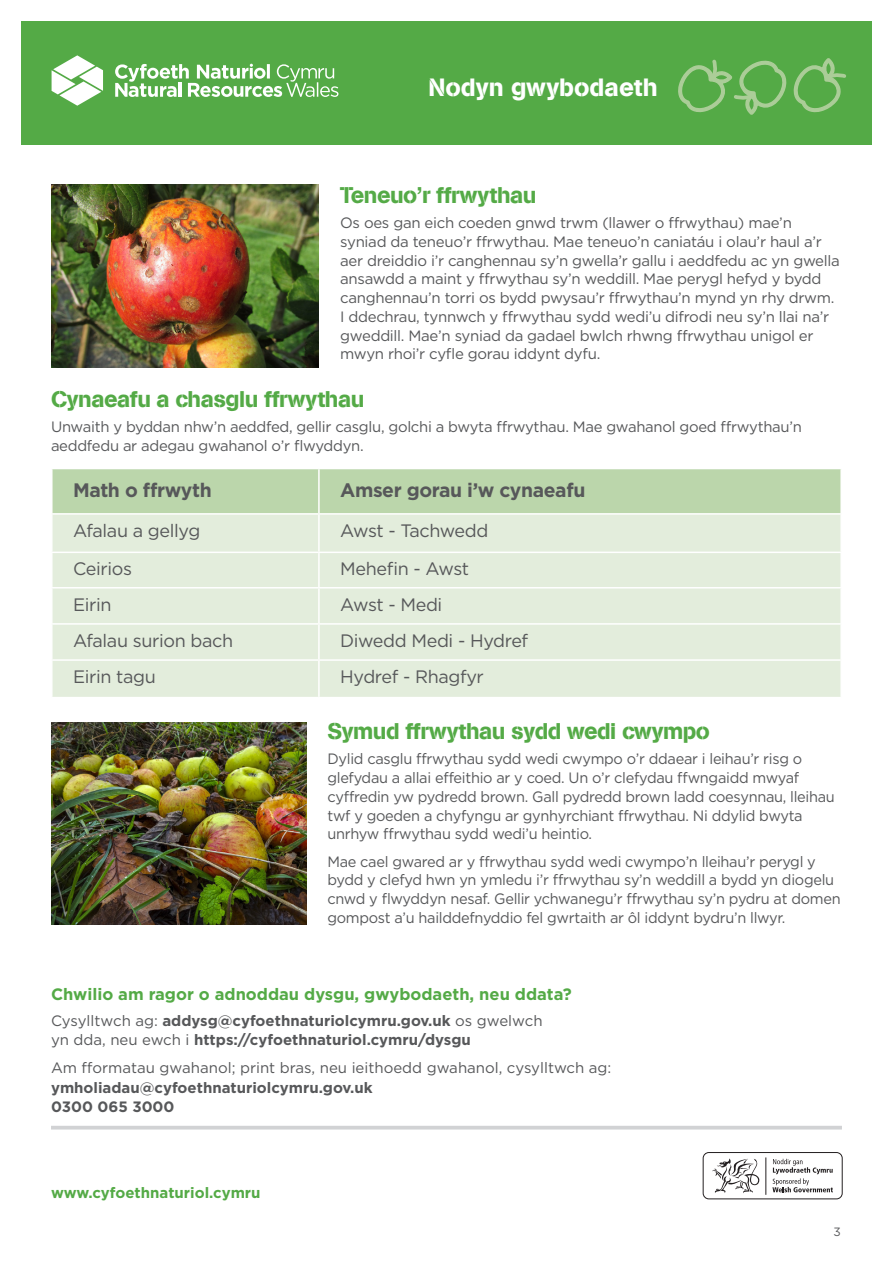
<style>
.page{position:relative;width:893px;height:1263px;background:#fff}
.page>*{position:absolute;margin:0;border:0;box-sizing:border-box;transform-origin:0 0}
.t1{font:24.75px "AG Book Stencil";color:#fff}
.t2{font:22.5px "AG Book Stencil";letter-spacing:-.02em;color:#54aa46}
.t3{font:700 19.5px "Gotham";letter-spacing:-.02em;color:#57585a}
.t4{font:18px "Gotham";letter-spacing:-.02em;color:#57585a}
.t5{font:700 16.5px "Gotham";color:#54aa46}
.t6{font:15px/18.8px "Gotham";letter-spacing:-.02em;color:#57585a}
.t7{font:700 15px/19.5px "Gotham";color:#57585a}
.t8{font:15px "Gotham";color:#57585a}
.t9{font:700 15px "Gotham";color:#54aa46}
.t10{font:12px "Gotham";color:#57585a}
.s1{font-weight:400}
</style>
<div class="page">
<div style="left:21px;top:21px;width:851px;height:124px;background:#54aa46"></div>
<svg style="left:52px;top:55px;width:51px;height:51px"></svg>
<svg style="left:115px;top:64px;width:223px;height:33px"></svg>
<svg style="left:678px;top:58px;width:168px;height:57px"></svg>
<div style="left:53px;top:469px;width:787px;height:44px;background:#bbd6ab"></div>
<div style="left:53px;top:515px;width:787px;height:182px;background:#e3eddc"></div>
<hr style="left:318px;top:469px;width:2px;height:44px;background:#fff">
<hr style="left:318px;top:515px;width:2px;height:37px;background:#fff">
<hr style="left:51px;top:552px;width:268px;height:1px;background:#fff">
<hr style="left:319px;top:552px;width:523px;height:1px;background:#fff">
<hr style="left:318px;top:553px;width:2px;height:34px;background:#fff">
<hr style="left:51px;top:587px;width:268px;height:1px;background:#fff">
<hr style="left:319px;top:587px;width:523px;height:1px;background:#fff">
<hr style="left:318px;top:588px;width:2px;height:35px;background:#fff">
<hr style="left:51px;top:623px;width:268px;height:2px;background:#fff">
<hr style="left:319px;top:623px;width:523px;height:2px;background:#fff">
<hr style="left:318px;top:625px;width:2px;height:34px;background:#fff">
<hr style="left:51px;top:659px;width:268px;height:2px;background:#fff">
<hr style="left:319px;top:659px;width:523px;height:2px;background:#fff">
<hr style="left:318px;top:661px;width:2px;height:36px;background:#fff">
<img style="left:51px;top:185px;width:268px;height:183px">
<hr style="left:51px;top:1126px;width:791px;height:3px;background:#d1d2d4">
<div style="left:703px;top:1152px;width:139px;height:47px;border:1px solid #231f20;border-radius:6px"></div>
<hr style="left:765px;top:1157px;width:1px;height:38px;background:#231f20">
<svg style="left:772px;top:1159px;width:61px;height:33px"></svg>
<svg style="left:712px;top:1158px;width:47px;height:35px"></svg>
<img style="left:51px;top:723px;width:255px;height:202px">
<h1 class="t1" style="left:428px;top:73px;width:231px">Nodyn gwybodaeth</h1>
<h2 class="t2" style="left:340px;top:182px;width:198px">Teneuo’r ffrwythau</h2>
<p class="t6" style="left:340px;top:213px;width:501px">Os oes gan eich coeden gnwd trwm (llawer o ffrwythau) mae’n syniad da teneuo’r ffrwythau. Mae teneuo’n caniatáu i olau’r haul a’r aer dreiddio i’r canghennau sy’n gwella’r gallu i aeddfedu ac yn gwella ansawdd a maint y ffrwythau sy’n weddill. Mae perygl hefyd y bydd canghennau’n torri os bydd pwysau’r ffrwythau’n mynd yn rhy drwm.<br>I ddechrau, tynnwch y ffrwythau sydd wedi’u difrodi neu sy’n llai na’r gweddill. Mae’n syniad da gadael bwlch rhwng ffrwythau unigol er mwyn rhoi’r cyfle gorau iddynt dyfu.</p>
<h2 class="t2" style="left:51px;top:386px;width:315px">Cynaeafu a chasglu ffrwythau</h2>
<p class="t6" style="left:51px;top:417px;width:752px">Unwaith y byddan nhw’n aeddfed, gellir casglu, golchi a bwyta ffrwythau. Mae gwahanol goed ffrwythau’n aeddfedu ar adegau gwahanol o’r flwyddyn.</p>
<h3 class="t3" style="left:73px;top:477px;width:140px">Math o ffrwyth</h3>
<h3 class="t3" style="left:340px;top:477px;width:247px">Amser gorau i’w cynaeafu</h3>
<p class="t4" style="left:73px;top:519px;width:129px">Afalau a gellyg</p>
<p class="t4" style="left:340px;top:519px;width:150px">Awst - Tachwedd</p>
<p class="t4" style="left:73px;top:557px;width:60px">Ceirios</p>
<p class="t4" style="left:340px;top:557px;width:130px">Mehefin - Awst</p>
<p class="t4" style="left:73px;top:593px;width:40px">Eirin</p>
<p class="t4" style="left:340px;top:593px;width:104px">Awst - Medi</p>
<p class="t4" style="left:73px;top:629px;width:162px">Afalau surion bach</p>
<p class="t4" style="left:340px;top:629px;width:190px">Diwedd Medi - Hydref</p>
<p class="t4" style="left:73px;top:665px;width:84px">Eirin tagu</p>
<p class="t4" style="left:340px;top:665px;width:145px">Hydref - Rhagfyr</p>
<h2 class="t2" style="left:327px;top:718px;width:384px">Symud ffrwythau sydd wedi cwympo</h2>
<p class="t6" style="left:327px;top:749px;width:509px">Dylid casglu ffrwythau sydd wedi cwympo o’r ddaear i leihau’r risg o glefydau a allai effeithio ar y coed. Un o’r clefydau ffwngaidd mwyaf cyffredin yw pydredd brown. Gall pydredd brown ladd coesynnau, lleihau twf y goeden a chyfyngu ar gynhyrchiant ffrwythau. Ni ddylid bwyta unrhyw ffrwythau sydd wedi’u heintio.</p>
<p class="t6" style="left:327px;top:851px;width:515px">Mae cael gwared ar y ffrwythau sydd wedi cwympo’n lleihau’r perygl y bydd y clefyd hwn yn ymledu i’r ffrwythau sy’n weddill a bydd yn diogelu cnwd y flwyddyn nesaf. Gellir ychwanegu’r ffrwythau sy’n pydru at domen gompost a’u hailddefnyddio fel gwrtaith ar ôl iddynt bydru’n llwyr.</p>
<p class="t5" style="left:51px;top:983px;width:522px">Chwilio am ragor o adnoddau dysgu, gwybodaeth, neu ddata?</p>
<p class="t7" style="left:51px;top:1010px;width:493px"><span class="s1">Cysylltwch ag:</span> addysg@cyfoethnaturiolcymru.gov.uk <span class="s1">os gwelwch yn dda, neu ewch i</span> https://cyfoethnaturiol.cymru/dysgu</p>
<p class="t8" style="left:51px;top:1058px;width:562px">Am fformatau gwahanol; print bras, neu ieithoedd gwahanol, cysylltwch ag:</p>
<p class="t7" style="left:51px;top:1077px;width:323px">ymholiadau@cyfoethnaturiolcymru.gov.uk<br>0300 065 3000</p>
<p class="t9" style="left:51px;top:1183px;width:211px">www.cyfoethnaturiol.cymru</p>
<p class="t10" style="left:833px;top:1224px;width:9px">3</p>
</div>
